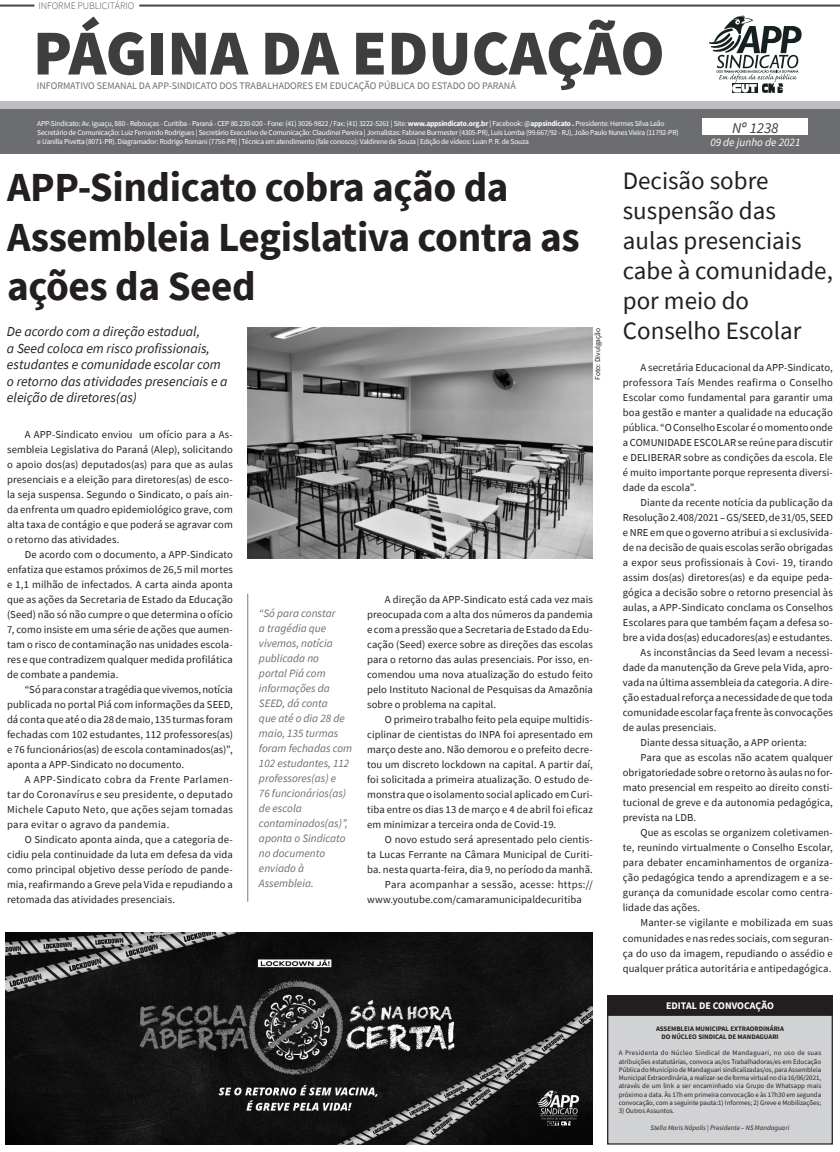
<style>
.page{position:relative;width:840px;height:1152px;background:#fff}
.page>*{position:absolute;margin:0;border:0;box-sizing:border-box;transform-origin:0 0}
.t1{font:900 64.12px "Source Sans Pro";color:#3e3e3f}
.Pageduc_-_Tit1{font:700 41.25px/49.5px "Source Sans Pro";letter-spacing:-.01em;color:#231f20}
.Pageduc_-_Tit1-2{font:25px/30px "Source Sans Pro";color:#231f20}
.t2{font:italic 15px "Source Sans Pro";color:#3e3e3f}
.Pageduc_-_Tit1-3{font:italic 13.75px/16.5px "Source Sans Pro";color:#231f20}
.Pageduc_-_Tit1-4{font:italic 11.25px/15px "Source Sans Pro";color:#6c6d70}
.t3{font:italic 11.25px "Source Sans Pro";color:#fff}
.t4{font:10.62px/15px "Source Sans Pro";letter-spacing:.01em;color:#231f20;text-align:justify}
.t5{font:10px "Source Sans Pro";color:#6c6d70}
.t6{font:300 10px "Source Sans Pro";color:#57585a}
.t7{font:700 10px "Source Sans Pro";color:#fff}
.t8{font:7.5px/9px "Source Sans Pro";letter-spacing:-.025em;color:#fff}
.t9{font:7.5px "Source Sans Pro";color:#231f20}
.t10{font:6.88px/8.2px "Source Sans Pro";color:#231f20;text-align:justify}
.t11{font:700 6.88px "Source Sans Pro";color:#231f20}
.t12{font:italic 6.88px "Source Sans Pro";color:#231f20}
.s1{font-weight:700}
</style>
<div class="page">
<hr style="left:139px;top:5px;width:701px;height:1px;background:#231f20">
<hr style="left:139px;top:6px;width:701px;height:1px;background:#231f20">
<hr style="left:0;top:5px;width:34px;height:1px;background:#231f20">
<hr style="left:0;top:6px;width:34px;height:1px;background:#231f20">
<svg style="left:709px;top:15px;width:92px;height:78px"></svg>
<div style="left:0;top:109px;width:840px;height:45px;background:#6c6d70"></div>
<div style="left:0;top:102px;width:840px;height:7px;background:#bcbdc0"></div>
<div style="left:702px;top:118px;width:106px;height:17px;background:#fff"></div>
<hr style="left:247px;top:593px;width:1px;height:308px;background:#939598">
<div style="left:608px;top:1015px;width:224px;height:129px;background:#d1d2d4"></div>
<div style="left:607px;top:1014px;width:226px;height:130px;border:1px solid #231f20"></div>
<div style="left:607px;top:995px;width:226px;height:19px;background:#231f20"></div>
<img style="left:5px;top:932px;width:588px;height:212px">
<img style="left:247px;top:328px;width:346px;height:230px">
<p class="t6" style="left:38px;top:0;width:97px">INFORME PUBLICITÁRIO</p>
<p class="t1" style="left:33px;top:9px;width:633px">PÁGINA DA EDUCAÇÃO</p>
<p class="t8" style="left:37px;top:119px;width:643px">APP-Sindicato: Av. Iguaçu, 880 - Rebouças - Curitiba - Paraná - CEP 80.230-020 - Fone: (41) 3026-9822 / Fax: (41) 3222-5261 | Site: <span class="s1">www.appsindicato.org.br</span> | Facebook: @<span class="s1">appsindicato .</span> Presidente: Hermes Silva Leão<br>Secretário de Comunicação: Luiz Fernando Rodrigues | Secretário Executivo de Comunicação: Claudinei Pereira | Jornalistas: Fabiane Burmester (4305-PR), Luis Lomba (99.667/92 - RJ), João Paulo Nunes Vieira (11792-PR) e Uanilla Pivetta (8071-PR). Diagramador: Rodrigo Romani (7756-PR) | Técnica em atendimento (fale conosco): Valdirene de Souza | Edição de vídeos: Luan P. R. de Souza</p>
<p class="t5" style="left:37px;top:79px;width:481px">INFORMATIVO SEMANAL DA APP-SINDICATO DOS TRABALHADORES EM EDUCAÇÃO PÚBLICA DO ESTADO DO PARANÁ</p>
<p class="t2" style="left:732px;top:118px;width:48px">Nº 1238</p>
<p class="t3" style="left:710px;top:135px;width:92px">09 de junho de 2021</p>
<p class="Pageduc_-_Tit1" style="left:7px;top:162px;width:574px">APP-Sindicato cobra ação da<br>Assembleia Legislativa contra as ações da Seed</p>
<p class="Pageduc_-_Tit1-3" style="left:7px;top:323px;width:222px">De acordo com a direção estadual,<br>a Seed coloca em risco profissionais, estudantes e comunidade escolar com o retorno das atividades presenciais e a eleição de diretores(as)</p>
<p class="t9" style="left:593px;top:380px;width:53px;rotate:-90deg">Foto: Divulgação</p>
<p class="t4" style="left:7px;top:427px;width:227px;text-indent:18px">A APP-Sindicato enviou um ofício para a As&shy;sembleia Legislativa do Paraná (Alep), solicitando o apoio dos(as) deputados(as) para que as aulas presenciais e a eleição para diretores(as) de esco&shy;la seja suspensa. Segundo o Sindicato, o país ain&shy;da enfrenta um quadro epidemiológico grave, com alta taxa de contágio e que poderá se agravar com o retorno das atividades.</p>
<p class="t4" style="left:7px;top:547px;width:227px;text-indent:18px">De acordo com o documento, a APP-Sindicato enfatiza que estamos próximos de 26,5 mil mortes e 1,1 milhão de infectados. A carta ainda aponta que as ações da Secretaria de Estado da Educação (Seed) não só não cumpre o que determina o ofício 7, como insiste em uma série de ações que aumen&shy;tam o risco de contaminação nas unidades escola&shy;res e que contradizem qualquer medida profilática de combate a pandemia.</p>
<p class="t4" style="left:7px;top:682px;width:227px;text-indent:18px">“Só para constar a tragédia que vivemos, notícia publicada no portal Piá com informações da SEED, dá conta que até o dia 28 de maio, 135 turmas foram fechadas com 102 estudantes, 112 professores(as) e 76 funcionários(as) de escola contaminados(as)”, aponta a APP-Sindicato no documento.</p>
<p class="t4" style="left:7px;top:772px;width:227px;text-indent:18px">A APP-Sindicato cobra da Frente Parlamen&shy;tar do Coronavírus e seu presidente, o deputado Michele Caputo Neto, que ações sejam tomadas para evitar o agravo da pandemia.</p>
<p class="t4" style="left:7px;top:832px;width:227px;text-indent:18px">O Sindicato aponta ainda, que a categoria de&shy;cidiu pela continuidade da luta em defesa da vida como principal objetivo desse período de pande&shy;mia, reafirmando a Greve pela Vida e repudiando a retomada das atividades presenciais.</p>
<p class="Pageduc_-_Tit1-4" style="left:259px;top:605px;width:95px">“Só para constar<br>a tragédia que vivemos, notícia publicada no<br>portal Piá com informações da<br>SEED, dá conta<br>que até o dia 28 de maio, 135 turmas foram fechadas com<br>102 estudantes, 112 professores(as) e<br>76 funcionários(as) de escola contaminados(as)”, aponta o Sindicato no documento enviado à<br>Assembleia.</p>
<p class="t4" style="left:367px;top:592px;width:227px;text-indent:18px">A direção da APP-Sindicato está cada vez mais preocupada com a alta dos números da pandemia e com a pressão que a Secretaria de Estado da Edu&shy;cação (Seed) exerce sobre as direções das escolas para o retorno das aulas presenciais. Por isso, en&shy;comendou uma nova atualização do estudo feito pelo Instituto Nacional de Pesquisas da Amazônia sobre o problema na capital.</p>
<p class="t4" style="left:367px;top:712px;width:227px;text-indent:18px">O primeiro trabalho feito pela equipe multidis&shy;ciplinar de cientistas do INPA foi apresentado em março deste ano. Não demorou e o prefeito decre&shy;tou um discreto lockdown na capital. A partir daí, foi solicitada a primeira atualização. O estudo de&shy;monstra que o isolamento social aplicado em Curi&shy;tiba entre os dias 13 de março e 4 de abril foi eficaz em minimizar a terceira onda de Covid-19.</p>
<p class="t4" style="left:367px;top:832px;width:227px;text-indent:18px">O novo estudo será apresentado pelo cientis&shy;ta Lucas Ferrante na Câmara Municipal de Curiti&shy;ba. nesta quarta-feira, dia 9, no período da manhã.</p>
<p class="t4" style="left:367px;top:877px;width:227px;text-indent:18px">Para acompanhar a sessão, acesse: https:// www.youtube.com/camaramunicipaldecuritiba</p>
<p class="Pageduc_-_Tit1-2" style="left:623px;top:165px;width:212px">Decisão sobre suspensão das aulas presenciais cabe à comunidade, por meio do<br>Conselho Escolar</p>
<p class="t4" style="left:623px;top:360px;width:212px;text-indent:18px">A secretária Educacional da APP-Sindicato, professora Taís Mendes reafirma o Conselho Escolar como fundamental para garantir uma boa gestão e manter a qualidade na educação pública. “O Conselho Escolar é o momento onde a COMUNIDADE ESCOLAR se reúne para discutir e DELIBERAR sobre as condições da escola. Ele é muito importante porque representa diversi&shy;dade da escola”.</p>
<p class="t4" style="left:623px;top:495px;width:212px;text-indent:18px">Diante da recente notícia da publicação da Resolução 2.408/2021 – GS/SEED, de 31/05, SEED e NRE em que o governo atribui a si exclusivida&shy;de na decisão de quais escolas serão obrigadas a expor seus profissionais à Covi- 19, tirando assim dos(as) diretores(as) e da equipe peda&shy;gógica a decisão sobre o retorno presencial às aulas, a APP-Sindicato conclama os Conselhos Escolares para que também façam a defesa so&shy;bre a vida dos(as) educadores(as) e estudantes.</p>
<p class="t4" style="left:623px;top:645px;width:212px;text-indent:18px">As inconstâncias da Seed levam a necessi&shy;dade da manutenção da Greve pela Vida, apro&shy;vada na última assembleia da categoria. A dire&shy;ção estadual reforça a necessidade de que toda comunidade escolar faça frente às convocações de aulas presenciais.</p>
<p class="t4" style="left:640px;top:735px;width:168px">Diante dessa situação, a APP orienta:</p>
<p class="t4" style="left:623px;top:750px;width:212px;text-indent:18px">Para que as escolas não acatem qualquer obrigatoriedade sobre o retorno às aulas no for&shy;mato presencial em respeito ao direito consti&shy;tucional de greve e da autonomia pedagógica, prevista na LDB.</p>
<p class="t4" style="left:623px;top:825px;width:212px;text-indent:18px">Que as escolas se organizem coletivamen&shy;te, reunindo virtualmente o Conselho Escolar, para debater encaminhamentos de organiza&shy;ção pedagógica tendo a aprendizagem e a se&shy;gurança da comunidade escolar como centra&shy;lidade das ações.</p>
<p class="t4" style="left:623px;top:915px;width:212px;text-indent:18px">Manter-se vigilante e mobilizada em suas comunidades e nas redes sociais, com seguran&shy;ça do uso da imagem, repudiando o assédio e qualquer prática autoritária e antipedagógica.</p>
<p class="t7" style="left:666px;top:998px;width:109px">EDITAL DE CONVOCAÇÃO</p>
<p class="t11" style="left:656px;top:1023px;width:129px">ASSEMBLEIA MUNICIPAL EXTRAORDINÁRIA</p>
<p class="t11" style="left:661px;top:1032px;width:119px">DO NÚCLEO SINDICAL DE MANDAGUARI</p>
<p class="t10" style="left:619px;top:1049px;width:204px">A Presidenta do Núcleo Sindical de Mandaguari, no uso de suas atribuições estatutárias, convoca as/os Trabalhadoras/es em Educação Pública do Município de Mandaguari sindicalizadas/os, para Assembleia Municipal Extraordinária, a realizar-se de forma virtual no dia 16/06/2021, através de um link a ser encaminhado via Grupo de Whatsapp mais próximo a data. Às 17h em primeira convocação e às 17h30 em segunda convocação, com a seguinte pauta:1) Informes; 2) Greve e Mobilizações;</p>
<p class="t10" style="left:619px;top:1106px;width:57px">3) Outros Assuntos.</p>
<p class="t12" style="left:650px;top:1123px;width:140px">Stella Maris Nápolis | Presidente – NS Mandaguari</p>
</div>
